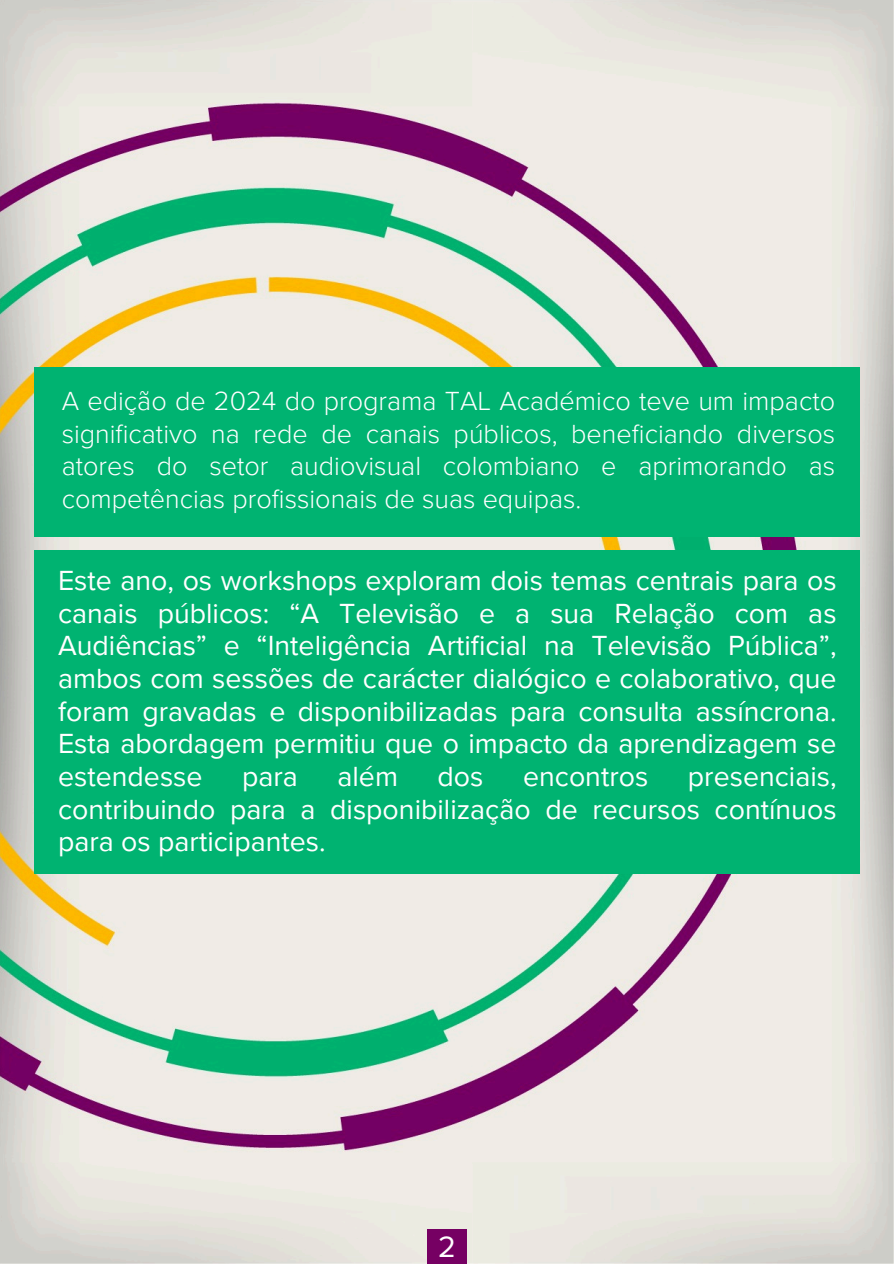
<style>
.page{position:relative;width:894px;height:1264px;background:#fff}
.page>*{position:absolute;margin:0;border:0;box-sizing:border-box;transform-origin:0 0}
.t1{font:30.15px "Proxima Nova";color:#fff}
.t2{font:28.5px/32.7px "Proxima Nova";color:#fff;text-align:justify}
.t3{font:300 27px/32.7px "Proxima Nova";color:#fff;text-align:justify}
</style>
<div class="page">
<img style="left:0;top:0;width:893px;height:1263px">
<div style="left:427px;top:1228px;width:39px;height:35px;background:#760063"></div>
<div style="left:35px;top:367px;width:824px;height:169px;background:#00b371"></div>
<div style="left:35px;top:550px;width:824px;height:324px;background:#00b371"></div>
<p class="t3" style="left:62px;top:385px;width:774px">A edição de 2024 do programa TAL Académico teve um impacto significativo na rede de canais públicos, beneficiando diversos atores do setor audiovisual colombiano e aprimorando as competências profissionais de suas equipas.</p>
<h1 class="t2" style="left:58px;top:565px;width:779px">Este ano, os workshops exploram dois temas centrais para os canais públicos: “A Televisão e a sua Relação com as Audiências” e “Inteligência Artificial na Televisão Pública”, ambos com sessões de carácter dialógico e colaborativo, que foram gravadas e disponibilizadas para consulta assíncrona.<br>Esta abordagem permitiu que o impacto da aprendizagem se estendesse</h1>
<h1 class="t2" style="left:242px;top:760px;width:57px">para</h1>
<h1 class="t2" style="left:337px;top:760px;width:62px">além</h1>
<h1 class="t2" style="left:437px;top:760px;width:47px">dos</h1>
<h1 class="t2" style="left:523px;top:760px;width:127px">encontros</h1>
<h1 class="t2" style="left:58px;top:760px;width:779px;text-indent:629px">presenciais, contribuindo para a disponibilização de recursos contínuos para os participantes.</h1>
<h1 class="t1" style="left:438px;top:1229px;width:19px">2</h1>
</div>
